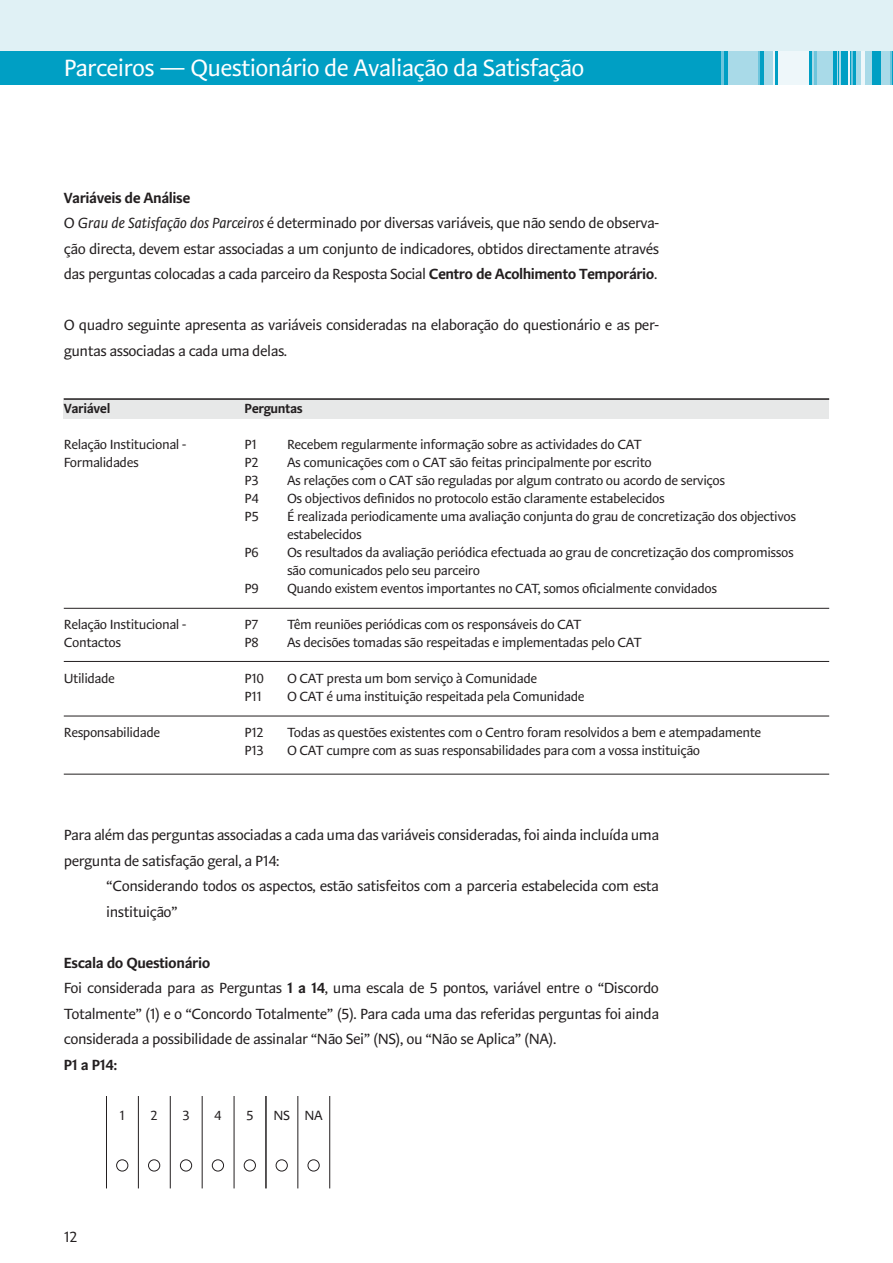
<style>
.page{position:relative;width:893px;height:1263px;background:#fff}
.page>*{position:absolute;margin:0;border:0;box-sizing:border-box;transform-origin:0 0}
.t1{font:24px "Stella Lining";letter-spacing:-.03em;color:#fff}
.t2{font:15px/25.5px "Stella Lining";letter-spacing:-.03em;color:#231f20}
.t3{font:700 15px "Stella Lining";color:#231f20}
.t4{font:13.5px/18px "Stella Lining";letter-spacing:-.03em;color:#231f20}
.t5{font:700 13.5px "Stella Lining";letter-spacing:-.03em;color:#231f20}
.s1{font-weight:700}
.s2{font-style:italic}
</style>
<div class="page">
<div style="left:0;top:0;width:893px;height:85px;background:#e0f1f5"></div>
<hr style="left:891px;top:52px;width:2px;height:33px;background:#009fc4">
<hr style="left:890px;top:52px;width:1px;height:33px;background:#6ec5dc">
<div style="left:881px;top:52px;width:9px;height:33px;background:#a9dae8"></div>
<div style="left:872px;top:52px;width:9px;height:33px;background:#009fc4"></div>
<div style="left:864px;top:52px;width:8px;height:33px;background:#a9dae8"></div>
<hr style="left:861px;top:52px;width:3px;height:33px;background:#eef7fa">
<div style="left:855px;top:52px;width:6px;height:33px;background:#a9dae8"></div>
<hr style="left:852px;top:52px;width:3px;height:33px;background:#009fc4">
<hr style="left:851px;top:52px;width:1px;height:33px;background:#6ec5dc">
<hr style="left:849px;top:52px;width:2px;height:33px;background:#009fc4">
<hr style="left:848px;top:52px;width:1px;height:33px;background:#eef7fa">
<hr style="left:846px;top:52px;width:2px;height:33px;background:#009fc4">
<div style="left:840px;top:52px;width:6px;height:33px;background:#009fc4"></div>
<hr style="left:839px;top:52px;width:1px;height:33px;background:#a9dae8">
<hr style="left:837px;top:52px;width:2px;height:33px;background:#009fc4">
<hr style="left:836px;top:52px;width:2px;height:33px;background:#a9dae8">
<hr style="left:833px;top:52px;width:3px;height:33px;background:#009fc4">
<div style="left:817px;top:52px;width:16px;height:33px;background:#a9dae8"></div>
<svg style="left:813px;top:52px;width:4px;height:33px"></svg>
<hr style="left:812px;top:52px;width:1px;height:33px;background:#a9dae8">
<hr style="left:809px;top:52px;width:3px;height:33px;background:#009fc4">
<div style="left:777px;top:52px;width:32px;height:33px;background:#eef7fa"></div>
<hr style="left:774px;top:52px;width:3px;height:33px;background:#009fc4">
<hr style="left:773px;top:52px;width:1px;height:33px;background:#eef7fa">
<div style="left:764px;top:52px;width:9px;height:33px;background:#a9dae8"></div>
<hr style="left:760px;top:52px;width:4px;height:33px;background:#009fc4">
<hr style="left:758px;top:52px;width:2px;height:33px;background:#6ec5dc">
<div style="left:728px;top:52px;width:30px;height:33px;background:#a9dae8"></div>
<hr style="left:724px;top:52px;width:4px;height:33px;background:#009fc4">
<hr style="left:721px;top:52px;width:3px;height:33px;background:#6ec5dc">
<div style="left:0;top:52px;width:721px;height:33px;background:#009fc4"></div>
<div style="left:64px;top:398px;width:765px;height:21px;background:#e7e8e8"></div>
<hr style="left:64px;top:398px;width:765px;height:2px;background:#231f20">
<hr style="left:64px;top:608px;width:765px;height:1px;background:#231f20">
<hr style="left:64px;top:661px;width:765px;height:1px;background:#231f20">
<hr style="left:64px;top:716px;width:765px;height:1px;background:#231f20">
<hr style="left:64px;top:774px;width:765px;height:1px;background:#231f20">
<div style="left:116px;top:1159px;width:12px;height:12px;border:1px solid #231f20;border-radius:50%"></div>
<hr style="left:106px;top:1096px;width:1px;height:92px;background:#231f20">
<hr style="left:138px;top:1096px;width:1px;height:92px;background:#231f20">
<hr style="left:170px;top:1096px;width:1px;height:92px;background:#231f20">
<hr style="left:202px;top:1096px;width:1px;height:92px;background:#231f20">
<hr style="left:234px;top:1096px;width:1px;height:92px;background:#231f20">
<hr style="left:265px;top:1096px;width:2px;height:92px;background:#231f20">
<hr style="left:298px;top:1096px;width:1px;height:92px;background:#231f20">
<div style="left:148px;top:1159px;width:12px;height:12px;border:1px solid #231f20;border-radius:50%"></div>
<div style="left:180px;top:1159px;width:12px;height:12px;border:1px solid #231f20;border-radius:50%"></div>
<div style="left:212px;top:1159px;width:12px;height:12px;border:1px solid #231f20;border-radius:50%"></div>
<div style="left:244px;top:1159px;width:12px;height:12px;border:1px solid #231f20;border-radius:50%"></div>
<div style="left:276px;top:1159px;width:12px;height:12px;border:1px solid #231f20;border-radius:50%"></div>
<div style="left:308px;top:1159px;width:11px;height:12px;border:1px solid #231f20;border-radius:50%"></div>
<hr style="left:329px;top:1096px;width:1px;height:92px;background:#231f20">
<h1 class="t1" style="left:64px;top:54px;width:522px">Parceiros — Questionário de Avaliação da Satisfação</h1>
<p class="t2" style="left:64px;top:185px;width:597px"><span class="s1">Variáveis de Análise<br></span>O <span class="s2">Grau de Satisfação dos Parceiros</span> é determinado por diversas variáveis, que não sendo de observa&shy;ção directa, devem estar associadas a um conjunto de indicadores, obtidos directamente através das perguntas colocadas a cada parceiro da Resposta Social <span class="s1">Centro de Acolhimento Temporário</span>.</p>
<p class="t2" style="left:64px;top:312px;width:597px">O quadro seguinte apresenta as variáveis consideradas na elaboração do questionário e as per&shy;guntas associadas a cada uma delas.</p>
<p class="t5" style="left:64px;top:400px;width:48px">Variável</p>
<p class="t4" style="left:64px;top:435px;width:124px">Relação Institucional -<br>Formalidades</p>
<p class="t4" style="left:64px;top:615px;width:124px">Relação Institucional -<br>Contactos</p>
<p class="t4" style="left:64px;top:669px;width:53px">Utilidade</p>
<p class="t4" style="left:64px;top:723px;width:98px">Responsabilidade</p>
<p class="t5" style="left:244px;top:400px;width:60px">Perguntas</p>
<p class="t4" style="left:244px;top:435px;width:11px">P1</p>
<p class="t4" style="left:287px;top:435px;width:356px">Recebem regularmente informação sobre as actividades do CAT</p>
<p class="t4" style="left:244px;top:453px;width:16px">P2</p>
<p class="t4" style="left:287px;top:453px;width:366px">As comunicações com o CAT são feitas principalmente por escrito</p>
<p class="t4" style="left:244px;top:471px;width:15px">P3</p>
<p class="t4" style="left:287px;top:471px;width:439px">As relações com o CAT são reguladas por algum contrato ou acordo de serviços</p>
<p class="t4" style="left:244px;top:489px;width:16px">P4</p>
<p class="t4" style="left:287px;top:489px;width:379px">Os objectivos definidos no protocolo estão claramente estabelecidos</p>
<p class="t4" style="left:244px;top:507px;width:16px">P5</p>
<p class="t4" style="left:287px;top:507px;width:511px">É realizada periodicamente uma avaliação conjunta do grau de concretização dos objectivos estabelecidos</p>
<p class="t4" style="left:244px;top:543px;width:16px">P6</p>
<p class="t4" style="left:287px;top:543px;width:508px">Os resultados da avaliação periódica efectuada ao grau de concretização dos compromissos são comunicados pelo seu parceiro</p>
<p class="t4" style="left:244px;top:579px;width:16px">P9</p>
<p class="t4" style="left:287px;top:579px;width:432px">Quando existem eventos importantes no CAT, somos oficialmente convidados</p>
<p class="t4" style="left:244px;top:615px;width:15px">P7</p>
<p class="t4" style="left:287px;top:615px;width:296px">Têm reuniões periódicas com os responsáveis do CAT</p>
<p class="t4" style="left:244px;top:633px;width:16px">P8</p>
<p class="t4" style="left:287px;top:633px;width:356px">As decisões tomadas são respeitadas e implementadas pelo CAT</p>
<p class="t4" style="left:244px;top:669px;width:21px">P10</p>
<p class="t4" style="left:287px;top:669px;width:252px">O CAT presta um bom serviço à Comunidade</p>
<p class="t4" style="left:244px;top:687px;width:12px">P11</p>
<p class="t4" style="left:287px;top:687px;width:299px">O CAT é uma instituição respeitada pela Comunidade</p>
<p class="t4" style="left:244px;top:723px;width:21px">P12</p>
<p class="t4" style="left:287px;top:723px;width:476px">Todas as questões existentes com o Centro foram resolvidos a bem e atempadamente</p>
<p class="t4" style="left:244px;top:741px;width:21px">P13</p>
<p class="t4" style="left:287px;top:741px;width:415px">O CAT cumpre com as suas responsabilidades para com a vossa instituição</p>
<p class="t2" style="left:64px;top:822px;width:597px">Para além das perguntas associadas a cada uma das variáveis consideradas, foi ainda incluída uma pergunta de satisfação geral, a P1 4:</p>
<p class="t2" style="left:106px;top:873px;width:554px">“Considerando todos os aspectos, estão satisfeitos com a parceria estabelecida com esta instituição”</p>
<p class="t2" style="left:64px;top:950px;width:597px"><span class="s1">Escala do Questionário<br></span>Foi considerada para as Perguntas <span class="s1">1 a 14</span>, uma escala de 5 pontos, variável entre o “Discordo Totalmente” (1 ) e o “Concordo Totalmente” (5). Para cada uma das referidas perguntas foi ainda considerada a possibilidade de assinalar “Não Sei” (NS), ou “Não se Aplica” (NA).</p>
<p class="t3" style="left:64px;top:1056px;width:55px">P1 a P14:</p>
<p class="t4" style="left:120px;top:1107px;width:4px">1</p>
<p class="t4" style="left:151px;top:1107px;width:9px">2</p>
<p class="t4" style="left:183px;top:1107px;width:9px">3</p>
<p class="t4" style="left:214px;top:1107px;width:9px">4</p>
<p class="t4" style="left:246px;top:1107px;width:9px">5</p>
<p class="t4" style="left:273px;top:1107px;width:51px">NS NA</p>
<p class="t2" style="left:64px;top:1225px;width:15px">12</p>
</div>
